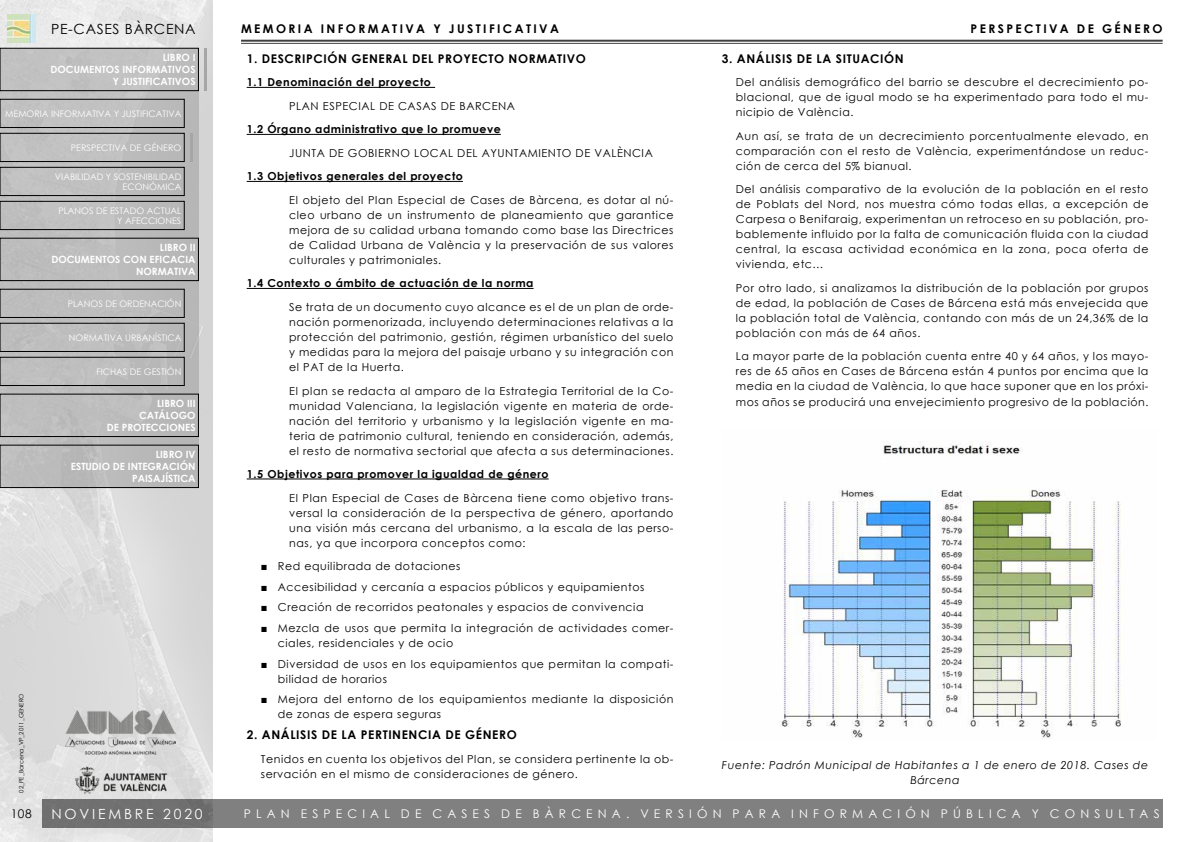
<style>
.page{position:relative;width:1191px;height:842px;background:#fff}
.page>*{position:absolute;margin:0;border:0;box-sizing:border-box;transform-origin:0 0}
.t1{font:14px "Century Gothic";letter-spacing:.05em;color:#000}
.t2{font:14px "Century Gothic";letter-spacing:.2em;color:#fff}
.t3{font:700 12px "Century Gothic";letter-spacing:.05em;color:#000}
.t4{font:12px "Century Gothic";letter-spacing:.43em;color:#fff}
.t5{font:700 12px "Century Gothic";letter-spacing:.2em;color:#000}
.t6{font:12px "Century Gothic";color:#000}
.t7{font:11px/15px "Century Gothic";letter-spacing:.05em;color:#000;text-align:justify}
.t8{font:700 11px "Century Gothic";letter-spacing:.05em;color:#000}
.t9{font:italic 11px/15px "Century Gothic";letter-spacing:.05em;color:#000;text-align:center}
.t10{font:700 10px/12px "Century Gothic";color:#fff;text-align:right}
.t11{font:9px/10px "Century Gothic";color:#fff;text-align:right}
.t12{font:6px "Century Gothic";color:#000}
</style>
<div class="page">
<img style="left:0;top:0;width:213px;height:842px">
<div style="left:0;top:48px;width:198px;height:440px;background:#bcbcbc"></div>
<hr style="left:204px;top:48px;width:3px;height:43px;background:#a6a6a6">
<hr style="left:190px;top:133px;width:3px;height:29px;background:#a6a6a6">
<div style="left:43px;top:799px;width:1119px;height:29px;background:linear-gradient(to right,#777,#848484)"></div>
<hr style="left:247px;top:87px;width:188px;height:1px;background:#000">
<hr style="left:247px;top:134px;width:254px;height:1px;background:#000">
<hr style="left:247px;top:181px;width:216px;height:1px;background:#000">
<hr style="left:247px;top:288px;width:286px;height:1px;background:#000">
<hr style="left:247px;top:478px;width:301px;height:1px;background:#000">
<img style="left:781px;top:441px;width:340px;height:298px">
<div style="left:0;top:99px;width:184px;height:29px;border:1px solid #000"></div>
<div style="left:0;top:48px;width:198px;height:43px;border:1px solid #000"></div>
<div style="left:0;top:133px;width:184px;height:29px;border:1px solid #000"></div>
<div style="left:0;top:167px;width:184px;height:29px;border:1px solid #000"></div>
<div style="left:0;top:201px;width:184px;height:29px;border:1px solid #000"></div>
<div style="left:0;top:238px;width:198px;height:43px;border:1px solid #000"></div>
<div style="left:0;top:289px;width:184px;height:28px;border:1px solid #000"></div>
<div style="left:0;top:323px;width:184px;height:28px;border:1px solid #000"></div>
<div style="left:0;top:357px;width:184px;height:29px;border:1px solid #000"></div>
<div style="left:0;top:394px;width:198px;height:43px;border:1px solid #000"></div>
<div style="left:0;top:445px;width:198px;height:43px;border:1px solid #000"></div>
<hr style="left:241px;top:40px;width:921px;height:2px;background:#000">
<hr style="left:241px;top:43px;width:921px;height:1px;background:#000">
<img style="left:66px;top:708px;width:109px;height:86px">
<img style="left:7px;top:14px;width:28px;height:29px">
<p class="t1" style="left:51px;top:19px;width:146px">PE-CASES BÀRCENA</p>
<p class="t10" style="left:51px;top:51px;width:146px">LIBRO I<br>DOCUMENTOS INFORMATIVOS<br>Y JUSTIFICATIVOS</p>
<p class="t11" style="left:5px;top:108px;width:178px">MEMORIA INFORMATIVA Y JUSTIFICATIVA</p>
<p class="t11" style="left:71px;top:142px;width:112px">PERSPECTIVA DE GÉNERO</p>
<p class="t11" style="left:55px;top:171px;width:128px">VIABILIDAD Y SOSTENIBILIDAD<br>ECONÓMICA</p>
<p class="t11" style="left:58px;top:205px;width:124px">PLANOS DE ESTADO ACTUAL<br>Y AFECCIONES</p>
<p class="t10" style="left:51px;top:241px;width:146px">LIBRO II<br>DOCUMENTOS CON EFICACIA<br>NORMATIVA</p>
<p class="t11" style="left:68px;top:298px;width:115px">PLANOS DE ORDENACIÓN</p>
<p class="t11" style="left:69px;top:332px;width:114px">NORMATIVA URBANÍSTICA</p>
<p class="t11" style="left:96px;top:366px;width:87px">FICHAS DE GESTIÓN</p>
<p class="t10" style="left:107px;top:397px;width:90px">LIBRO III<br>CATÁLOGO<br>DE PROTECCIONES</p>
<p class="t10" style="left:71px;top:448px;width:126px">LIBRO IV<br>ESTUDIO DE INTEGRACIÓN<br>PAISAJÍSTICA</p>
<p class="t12" style="left:17px;top:793px;width:101px;rotate:-90deg">02_PE_Barcena_VP_2011_GENERO</p>
<p class="t6" style="left:11px;top:805px;width:23px">108</p>
<p class="t2" style="left:51px;top:804px;width:153px">NOVIEMBRE 2020</p>
<p class="t5" style="left:241px;top:19px;width:319px">MEMORIA INFORMATIVA Y JUSTIFICATIVA</p>
<p class="t5" style="left:970px;top:19px;width:194px">PERSPECTIVA DE GÉNERO</p>
<p class="t3" style="left:247px;top:49px;width:341px">1. DESCRIPCIÓN GENERAL DEL PROYECTO NORMATIVO</p>
<p class="t8" style="left:247px;top:74px;width:186px">1.1 Denominación del proyecto</p>
<p class="t7" style="left:289px;top:98px;width:227px">PLAN ESPECIAL DE CASAS DE BARCENA</p>
<p class="t8" style="left:247px;top:121px;width:256px">1.2 Órgano administrativo que lo promueve</p>
<p class="t7" style="left:289px;top:145px;width:365px">JUNTA DE GOBIERNO LOCAL DEL AYUNTAMIENTO DE VALÈNCIA</p>
<p class="t8" style="left:247px;top:168px;width:218px">1.3 Objetivos generales del proyecto</p>
<p class="t7" style="left:289px;top:192px;width:386px">El objeto del Plan Especial de Cases de Bàrcena, es dotar al nú&shy;cleo urbano de un instrumento de planeamiento que garantice mejora de su calidad urbana tomando como base las Directrices de Calidad Urbana de València y la preservación de sus valores culturales y patrimoniales.</p>
<p class="t8" style="left:247px;top:275px;width:288px">1.4 Contexto o ámbito de actuación de la norma</p>
<p class="t7" style="left:289px;top:299px;width:386px">Se trata de un documento cuyo alcance es el de un plan de orde&shy;nación pormenorizada, incluyendo determinaciones relativas a la protección del patrimonio, gestión, régimen urbanístico del suelo y medidas para la mejora del paisaje urbano y su integración con el PAT de la Huerta.</p>
<p class="t7" style="left:289px;top:383px;width:386px">El plan se redacta al amparo de la Estrategia Territorial de la Co&shy;munidad Valenciana, la legislación vigente en materia de orde&shy;nación del territorio y urbanismo y la legislación vigente en ma&shy;teria de patrimonio cultural, teniendo en consideración, además, el resto de normativa sectorial que afecta a sus determinaciones.</p>
<p class="t8" style="left:247px;top:466px;width:303px">1.5 Objetivos para promover la igualdad de género</p>
<p class="t7" style="left:289px;top:490px;width:386px">El Plan Especial de Cases de Bàrcena tiene como objetivo trans&shy;versal la consideración de la perspectiva de género, aportando una visión más cercana del urbanismo, a la escala de las perso&shy;nas, ya que incorpora conceptos como:</p>
<p class="t7" style="left:261px;top:558px;width:201px">■ Red equilibrada de dotaciones</p>
<p class="t7" style="left:261px;top:579px;width:385px">■ Accesibilidad y cercanía a espacios públicos y equipamientos</p>
<p class="t7" style="left:261px;top:600px;width:384px">■ Creación de recorridos peatonales y espacios de convivencia</p>
<p class="t7" style="left:278px;top:620px;width:397px;text-indent:-17px">■ Mezcla de usos que permita la integración de actividades comer&shy;ciales, residenciales y de ocio</p>
<p class="t7" style="left:278px;top:656px;width:397px;text-indent:-17px">■ Diversidad de usos en los equipamientos que permitan la compati&shy;bilidad de horarios</p>
<p class="t7" style="left:278px;top:692px;width:397px;text-indent:-17px">■ Mejora del entorno de los equipamientos mediante la disposición de zonas de espera seguras</p>
<p class="t3" style="left:247px;top:725px;width:272px">2. ANÁLISIS DE LA PERTINENCIA DE GÉNERO</p>
<p class="t7" style="left:261px;top:751px;width:414px">Tenidos en cuenta los objetivos del Plan, se considera pertinente la ob&shy;servación en el mismo de consideraciones de género.</p>
<p class="t9" style="left:722px;top:757px;width:428px">Fuente: Padrón Municipal de Habitantes a 1 de enero de 2018. Cases de<br>Bárcena</p>
<p class="t3" style="left:721px;top:49px;width:183px">3. ANÁLISIS DE LA SITUACIÓN</p>
<p class="t7" style="left:736px;top:75px;width:414px">Del análisis demográfico del barrio se descubre el decrecimiento po&shy;blacional, que de igual modo se ha experimentado para todo el mu&shy;nicipio de València.</p>
<p class="t7" style="left:736px;top:128px;width:414px">Aun así, se trata de un decrecimiento porcentualmente elevado, en comparación con el resto de València, experimentándose un reduc&shy;ción de cerca del 5% bianual.</p>
<p class="t7" style="left:736px;top:182px;width:414px">Del análisis comparativo de la evolución de la población en el resto de Poblats del Nord, nos muestra cómo todas ellas, a excepción de Carpesa o Benifaraig, experimentan un retroceso en su población, pro&shy;bablemente influido por la falta de comunicación fluida con la ciudad central, la escasa actividad económica en la zona, poca oferta de vivienda, etc…</p>
<p class="t7" style="left:736px;top:280px;width:414px">Por otro lado, si analizamos la distribución de la población por grupos de edad, la población de Cases de Bárcena está más envejecida que la población total de València, contando con más de un 24,36% de la población con más de 64 años.</p>
<p class="t7" style="left:736px;top:349px;width:414px">La mayor parte de la población cuenta entre 40 y 64 años, y los mayo&shy;res de 65 años en Cases de Bárcena están 4 puntos por encima que la media en la ciudad de València, lo que hace suponer que en los próxi&shy;mos años se producirá una envejecimiento progresivo de la población.</p>
<p class="t4" style="left:244px;top:805px;width:917px">PLAN ESPECIAL DE CASES DE BÀRCENA. VERSIÓN PARA INFORMACIÓN PÚBLICA Y CONSULTAS</p>
</div>
